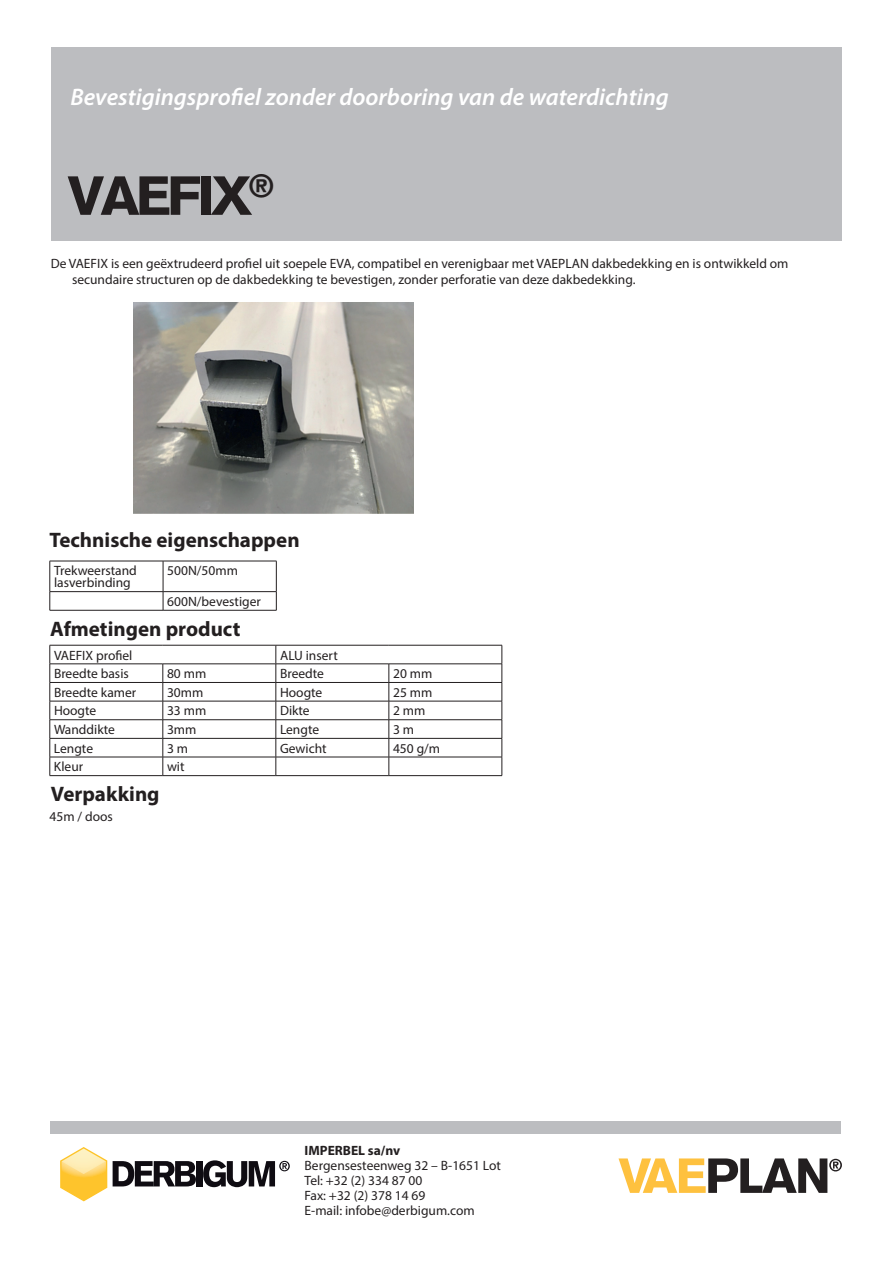
<style>
.page{position:relative;width:893px;height:1263px;background:#fff}
.page>*{position:absolute;margin:0;border:0;box-sizing:border-box;transform-origin:0 0}
.t1{font:900 54px "Akzidenz Grotesk";letter-spacing:-.07em;color:#231f20}
.t2{font:italic 600 24px "Myriad Pro";color:#fff}
.t3{font:700 21px "Myriad Pro";color:#231f20}
.t4{font:13.5px/15px "Myriad Pro";color:#231f20}
.t5{font:700 13.5px "Myriad Pro";color:#231f20}
</style>
<div class="page">
<div style="left:51px;top:47px;width:790px;height:193px;background:#bcbdc0"></div>
<svg style="left:60px;top:1147px;width:47px;height:54px"></svg>
<svg style="left:113px;top:1161px;width:83px;height:25px"></svg>
<div style="left:197px;top:1161px;width:6px;height:25px;background:#0f0c12"></div>
<svg style="left:203px;top:1160px;width:87px;height:27px"></svg>
<div style="left:51px;top:1122px;width:790px;height:12px;background:#bcbdc0"></div>
<svg style="left:618px;top:1158px;width:224px;height:35px"></svg>
<hr style="left:50px;top:561px;width:113px;height:1px;background:#231f20">
<hr style="left:50px;top:561px;width:1px;height:30px;background:#231f20">
<hr style="left:163px;top:561px;width:114px;height:1px;background:#231f20">
<hr style="left:163px;top:561px;width:1px;height:30px;background:#231f20">
<hr style="left:276px;top:561px;width:1px;height:30px;background:#231f20">
<hr style="left:50px;top:591px;width:113px;height:1px;background:#231f20">
<svg style="left:50px;top:592px;width:1px;height:18px"></svg>
<hr style="left:163px;top:591px;width:114px;height:1px;background:#231f20">
<svg style="left:163px;top:592px;width:1px;height:18px"></svg>
<svg style="left:276px;top:592px;width:1px;height:18px"></svg>
<hr style="left:50px;top:610px;width:113px;height:1px;background:#231f20">
<hr style="left:163px;top:610px;width:114px;height:1px;background:#231f20">
<hr style="left:50px;top:645px;width:113px;height:1px;background:#231f20">
<hr style="left:163px;top:645px;width:113px;height:1px;background:#231f20">
<hr style="left:276px;top:645px;width:113px;height:1px;background:#231f20">
<hr style="left:389px;top:645px;width:113px;height:1px;background:#231f20">
<hr style="left:50px;top:664px;width:113px;height:1px;background:#231f20">
<hr style="left:163px;top:664px;width:113px;height:1px;background:#231f20">
<hr style="left:276px;top:664px;width:113px;height:1px;background:#231f20">
<hr style="left:389px;top:664px;width:113px;height:1px;background:#231f20">
<hr style="left:50px;top:682px;width:113px;height:1px;background:#231f20">
<hr style="left:163px;top:682px;width:113px;height:1px;background:#231f20">
<hr style="left:276px;top:682px;width:113px;height:1px;background:#231f20">
<hr style="left:389px;top:682px;width:113px;height:1px;background:#231f20">
<hr style="left:50px;top:701px;width:113px;height:1px;background:#231f20">
<hr style="left:163px;top:701px;width:113px;height:1px;background:#231f20">
<hr style="left:276px;top:701px;width:113px;height:1px;background:#231f20">
<hr style="left:389px;top:701px;width:113px;height:1px;background:#231f20">
<hr style="left:50px;top:719px;width:113px;height:1px;background:#231f20">
<hr style="left:163px;top:719px;width:113px;height:1px;background:#231f20">
<hr style="left:276px;top:719px;width:113px;height:1px;background:#231f20">
<hr style="left:389px;top:719px;width:113px;height:1px;background:#231f20">
<hr style="left:50px;top:738px;width:113px;height:1px;background:#231f20">
<hr style="left:163px;top:738px;width:113px;height:1px;background:#231f20">
<hr style="left:276px;top:738px;width:113px;height:1px;background:#231f20">
<hr style="left:389px;top:738px;width:113px;height:1px;background:#231f20">
<hr style="left:50px;top:757px;width:113px;height:1px;background:#231f20">
<svg style="left:50px;top:645px;width:1px;height:130px"></svg>
<hr style="left:163px;top:757px;width:113px;height:1px;background:#231f20">
<svg style="left:163px;top:664px;width:1px;height:111px"></svg>
<hr style="left:276px;top:757px;width:113px;height:1px;background:#231f20">
<svg style="left:276px;top:645px;width:1px;height:130px"></svg>
<hr style="left:389px;top:757px;width:113px;height:1px;background:#231f20">
<svg style="left:389px;top:664px;width:1px;height:111px"></svg>
<svg style="left:502px;top:645px;width:1px;height:130px"></svg>
<hr style="left:50px;top:775px;width:113px;height:1px;background:#231f20">
<hr style="left:163px;top:775px;width:113px;height:1px;background:#231f20">
<hr style="left:276px;top:775px;width:113px;height:1px;background:#231f20">
<hr style="left:389px;top:775px;width:113px;height:1px;background:#231f20">
<img style="left:133px;top:303px;width:280px;height:210px">
<h2 class="t2" style="left:70px;top:81px;width:600px">Bevestigingsprofiel zonder doorboring van de waterdichting</h2>
<h1 class="t1" style="left:67px;top:163px;width:208px">VAEFIX<sup>®</sup></h1>
<p class="t4" style="left:72px;top:255px;width:718px;line-height:16.5px;text-indent:-21px">De VAEFIX is een geëxtrudeerd profiel uit soepele EVA, compatibel en verenigbaar met VAEPLAN dakbedekking en is ontwikkeld om secundaire structuren op de dakbedekking te bevestigen, zonder perforatie van deze dakbedekking.</p>
<h3 class="t3" style="left:50px;top:526px;width:252px">Technische eigenschappen</h3>
<p class="t4" style="left:54px;top:565px;width:84px;line-height:12px">Trekweerstand lasverbinding</p>
<p class="t4" style="left:167px;top:563px;width:72px">500N/50mm</p>
<p class="t4" style="left:167px;top:594px;width:95px">600N/bevestiger</p>
<h3 class="t3" style="left:50px;top:615px;width:192px">Afmetingen product</h3>
<p class="t4" style="left:54px;top:647px;width:80px">VAEFIX profiel</p>
<p class="t4" style="left:280px;top:647px;width:59px">ALU insert</p>
<p class="t4" style="left:54px;top:666px;width:76px">Breedte basis</p>
<p class="t4" style="left:167px;top:666px;width:41px">80 mm</p>
<p class="t4" style="left:280px;top:666px;width:45px">Breedte</p>
<p class="t4" style="left:393px;top:666px;width:41px">20 mm</p>
<p class="t4" style="left:54px;top:685px;width:84px">Breedte kamer</p>
<p class="t4" style="left:167px;top:685px;width:38px">30mm</p>
<p class="t4" style="left:280px;top:685px;width:44px">Hoogte</p>
<p class="t4" style="left:393px;top:685px;width:41px">25 mm</p>
<p class="t4" style="left:54px;top:703px;width:44px">Hoogte</p>
<p class="t4" style="left:167px;top:703px;width:41px">33 mm</p>
<p class="t4" style="left:280px;top:703px;width:31px">Dikte</p>
<p class="t4" style="left:393px;top:703px;width:34px">2 mm</p>
<p class="t4" style="left:54px;top:722px;width:62px">Wanddikte</p>
<p class="t4" style="left:167px;top:722px;width:31px">3mm</p>
<p class="t4" style="left:280px;top:722px;width:41px">Lengte</p>
<p class="t4" style="left:393px;top:722px;width:23px">3 m</p>
<p class="t4" style="left:54px;top:740px;width:41px">Lengte</p>
<p class="t4" style="left:167px;top:740px;width:23px">3 m</p>
<p class="t4" style="left:280px;top:740px;width:48px">Gewicht</p>
<p class="t4" style="left:393px;top:740px;width:49px">450 g/m</p>
<p class="t4" style="left:54px;top:759px;width:31px">Kleur</p>
<p class="t4" style="left:167px;top:759px;width:19px">wit</p>
<h3 class="t3" style="left:51px;top:780px;width:110px">Verpakking</h3>
<p class="t4" style="left:50px;top:808px;width:65px">45m / doos</p>
<p class="t5" style="left:305px;top:1141px;width:97px">IMPERBEL sa/nv</p>
<p class="t4" style="left:305px;top:1157px;width:198px">Bergensesteenweg 32 – B-1651 Lot<br>Tel: +32 (2) 334 87 00<br>Fax: +32 (2) 378 14 69<br>E-mail: infobe@derbigum.com</p>
</div>
